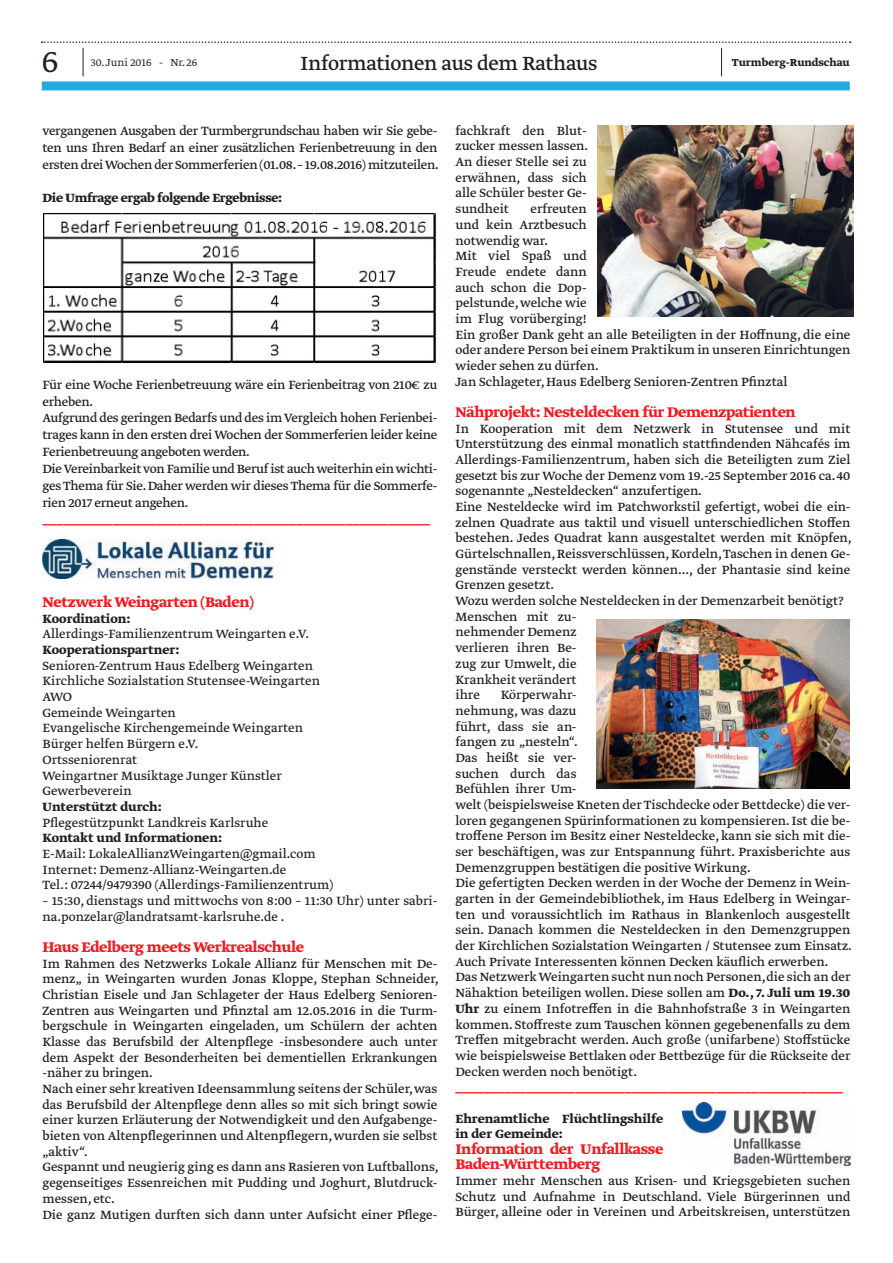
<style>
.page{position:relative;width:893px;height:1263px;background:#fff}
.page>*{position:absolute;margin:0;border:0;box-sizing:border-box;transform-origin:0 0}
.t1{font:300 36px "Greta Text Std";color:#231f20}
.t2{font:22.5px "Greta Text Std";letter-spacing:-.015em;color:#231f20}
.t3{font:700 16.5px/15.8px "Greta Text Std";letter-spacing:-.02em;color:#ee1d23}
.t4{font:14.1px/15.8px "Greta Text Std";color:#231f20}
.t5{font:14.1px/15.8px "Greta Text Std Regular Min";color:#231f20}
.t6{font:14.1px/17px "Greta Text Std";letter-spacing:-.02em;color:#231f20}
.t7{font:700 14.1px/15.8px "Greta Text Std";color:#231f20}
.t8{font:700 14.1px "Greta Text Std";color:#ee1d23}
.t9{font:700 14.1px "Greta Text Std";letter-spacing:-.02em;color:#231f20}
.t10{font:700 12px "Greta Text Std";color:#231f20}
.t11{font:300 12px "Greta Text Std";color:#231f20}
.s1{font-weight:700}
</style>
<div class="page">
<div style="left:42px;top:81px;width:808px;height:9px;background:#24aae1"></div>
<svg style="left:42px;top:41px;width:809px;height:35px"></svg>
<img style="left:43px;top:213px;width:394px;height:151px">
<img style="left:43px;top:540px;width:232px;height:39px">
<img style="left:598px;top:125px;width:255px;height:191px">
<img style="left:596px;top:619px;width:254px;height:170px">
<img style="left:682px;top:1103px;width:168px;height:62px">
<h1 class="t1" style="left:42px;top:41px;width:18px">6</h1>
<p class="t11" style="left:91px;top:56px;width:108px">30. Juni 2016 - Nr. 26</p>
<h2 class="t2" style="left:300px;top:50px;width:299px">Informationen aus dem Rathaus</h2>
<p class="t10" style="left:732px;top:56px;width:119px">Turmberg-Rundschau</p>
<p class="t4" style="left:43px;top:123px;width:398px;line-height:17px;text-align:justify">vergangenen Ausgaben der Turmbergrundschau haben wir Sie gebe&shy;ten uns Ihren Bedarf an einer zusätzlichen Ferienbetreuung in den ersten drei Wochen der Sommerferien (01.08.– 19.08.2016) mitzuteilen.</p>
<p class="t9" style="left:43px;top:190px;width:241px">Die Umfrage ergab folgende Ergebnisse:</p>
<p class="t6" style="left:43px;top:377px;width:396px">Für eine Woche Ferienbetreuung wäre ein Ferienbeitrag von 210€ zu erheben.<br>Aufgrund des geringen Bedarfs und des im Vergleich hohen Ferienbei&shy;trages kann in den ersten drei Wochen der Sommerferien leider keine Ferienbetreuung angeboten werden.<br>Die Vereinbarkeit von Familie und Beruf ist auch weiterhin ein wichti&shy;ges Thema für Sie. Daher werden wir dieses Thema für die Sommerfe&shy;rien 2017 erneut angehen.</p>
<p class="t8" style="left:43px;top:510px;width:389px">_______________________________________________________</p>
<p class="t3" style="left:43px;top:595px;width:213px">Netzwerk Weingarten (Baden)</p>
<p class="t7" style="left:43px;top:611px;width:90px">Koordination:</p>
<p class="t5" style="left:43px;top:627px;width:268px">Allerdings-Familienzentrum Weingarten e.V.</p>
<p class="t7" style="left:43px;top:643px;width:138px">Kooperationspartner:</p>
<p class="t5" style="left:43px;top:658px;width:279px">Senioren-Zentrum Haus Edelberg Weingarten<br>Kirchliche Sozialstation Stutensee-Weingarten<br>AWO<br>Gemeinde Weingarten<br>Evangelische Kirchengemeinde Weingarten<br>Bürger helfen Bürgern e.V.<br>Ortsseniorenrat<br>Weingartner Musiktage Junger Künstler<br>Gewerbeverein</p>
<p class="t7" style="left:43px;top:799px;width:121px">Unterstützt durch:</p>
<p class="t5" style="left:43px;top:815px;width:227px">Pflegestützpunkt Landkreis Karlsruhe</p>
<p class="t7" style="left:43px;top:831px;width:181px">Kontakt und Informationen:</p>
<p class="t5" style="left:43px;top:846px;width:292px">E-Mail: LokaleAllianzWeingarten@gmail.com<br>Internet: Demenz-Allianz-Weingarten.de<br>Tel.: 07244/9479390 (Allerdings-Familienzentrum)</p>
<p class="t5" style="left:43px;top:893px;width:396px">– 15:30, dienstags und mittwochs von 8:00 – 11:30 Uhr) unter sabri&shy;na.ponzelar@landratsamt-karlsruhe.de .</p>
<p class="t3" style="left:43px;top:940px;width:263px">Haus Edelberg meets Werkrealschule</p>
<p class="t4" style="left:43px;top:956px;width:398px">Im Rahmen des Netzwerks Lokale Allianz für Menschen mit De&shy;menz„ in Weingarten wurden Jonas Kloppe, Stephan Schneider, Christian Eisele und Jan Schlageter der Haus Edelberg Senioren-Zentren aus Weingarten und Pfinztal am 12.05.2016 in die Turm&shy;bergschule in Weingarten eingeladen, um Schülern der achten Klasse das Berufsbild der Altenpflege -insbesondere auch unter dem Aspekt der Besonderheiten bei dementiellen Erkrankungen -näher zu bringen.<br>Nach einer sehr kreativen Ideensammlung seitens der Schüler,was das Berufsbild der Altenpflege denn alles so mit sich bringt sowie einer kurzen Erläuterung der Notwendigkeit und den Aufgabenge&shy;bieten von Altenpflegerinnen und Altenpflegern, wurden sie selbst „aktiv“.<br>Gespannt und neugierig ging es dann ans Rasieren von Luftballons, gegenseitiges Essenreichen mit Pudding und Joghurt, Blutdruck&shy;messen, etc.<br>Die ganz Mutigen durften sich dann unter Aufsicht einer Pflege-</p>
<p class="t4" style="left:455px;top:123px;width:134px;text-align:justify">fachkraft den Blut&shy;zucker messen lassen.<br>An dieser Stelle sei zu erwähnen, dass sich alle Schüler bester Ge&shy;sundheit</p>
<p class="t4" style="left:455px;top:202px;width:396px;text-indent:75px">erfreuten<br>und kein Arztbesuch<br>notwendig war.<br>Mit viel Spaß und<br>Freude endete dann<br>auch schon die Dop-<br>pelstunde, welche wie<br>im Flug vorüberging!<br>Ein großer Dank geht an alle Beteiligten in der Hoffnung, die eine oder andere Person bei einem Praktikum in unseren Einrichtungen wieder sehen zu dürfen.<br>Jan Schlageter, Haus Edelberg Senioren-Zentren Pfinztal</p>
<p class="t3" style="left:455px;top:405px;width:342px">Nähprojekt: Nesteldecken für Demenzpatienten</p>
<p class="t4" style="left:455px;top:421px;width:398px">In Kooperation mit dem Netzwerk in Stutensee und mit Unterstützung des einmal monatlich stattfindenden Nähcafés im Allerdings-Familienzentrum, haben sich die Beteiligten zum Ziel gesetzt bis zur Woche der Demenz vom 19.-25 September 2016 ca. 40 sogenannte „Nesteldecken“ anzufertigen.<br>Eine Nesteldecke wird im Patchworkstil gefertigt, wobei die ein&shy;zelnen Quadrate aus taktil und visuell unterschiedlichen Stoffen bestehen. Jedes Quadrat kann ausgestaltet werden mit Knöpfen, Gürtelschnallen, Reissverschlüssen, Kordeln, Taschen in denen Ge&shy;genstände versteckt werden können..., der Phantasie sind keine Grenzen gesetzt.<br>Wozu werden solche Nesteldecken in der Demenzarbeit benötigt?<br>Menschen mit zu-<br>nehmender Demenz<br>verlieren ihren Be-<br>zug zur Umwelt, die<br>Krankheit verändert<br>ihre</p>
<p class="t4" style="left:455px;top:688px;width:398px;text-indent:45px">Körperwahr-<br>nehmung, was dazu<br>führt, dass sie an-<br>fangen zu „nesteln“.<br>Das heißt sie ver-<br>suchen durch das<br>Befühlen ihrer Um-<br>welt (beispielsweise Kneten der Tischdecke oder Bettdecke) die ver&shy;loren gegangenen Spürinformationen zu kompensieren. Ist die be&shy;troffene Person im Besitz einer Nesteldecke, kann sie sich mit die&shy;ser beschäftigen, was zur Entspannung führt. Praxisberichte aus Demenzgruppen bestätigen die positive Wirkung.<br>Die gefertigten Decken werden in der Woche der Demenz in Wein&shy;garten in der Gemeindebibliothek, im Haus Edelberg in Weingar&shy;ten und voraussichtlich im Rathaus in Blankenloch ausgestellt sein. Danach kommen die Nesteldecken in den Demenzgruppen der Kirchlichen Sozialstation Weingarten / Stutensee zum Einsatz.<br>Auch Private Interessenten können Decken käuflich erwerben.<br>Das Netzwerk Weingarten sucht nun noch Personen, die sich an der Nähaktion beteiligen wollen. Diese sollen am <span class="s1">Do., 7. Juli um 19.30<br>Uhr</span> zu einem Infotreffen in die Bahnhofstraße 3 in Weingarten kommen. Stoffreste zum Tauschen können gegebenenfalls zu dem Treffen mitgebracht werden. Auch große (unifarbene) Stoffstücke wie beispielsweise Bettlaken oder Bettbezüge für die Rückseite der Decken werden noch benötigt.</p>
<p class="t8" style="left:455px;top:1079px;width:389px">_______________________________________________________</p>
<p class="t7" style="left:455px;top:1111px;width:209px">Ehrenamtliche Flüchtlingshilfe in der Gemeinde:</p>
<p class="t3" style="left:455px;top:1142px;width:209px">Information der Unfallkasse<br>Baden-Württemberg</p>
<p class="t4" style="left:455px;top:1174px;width:396px;text-align:justify">Immer mehr Menschen aus Krisen- und Kriegsgebieten suchen Schutz und Aufnahme in Deutschland. Viele Bürgerinnen und Bürger, alleine oder in Vereinen und Arbeitskreisen, unterstützen</p>
</div>
